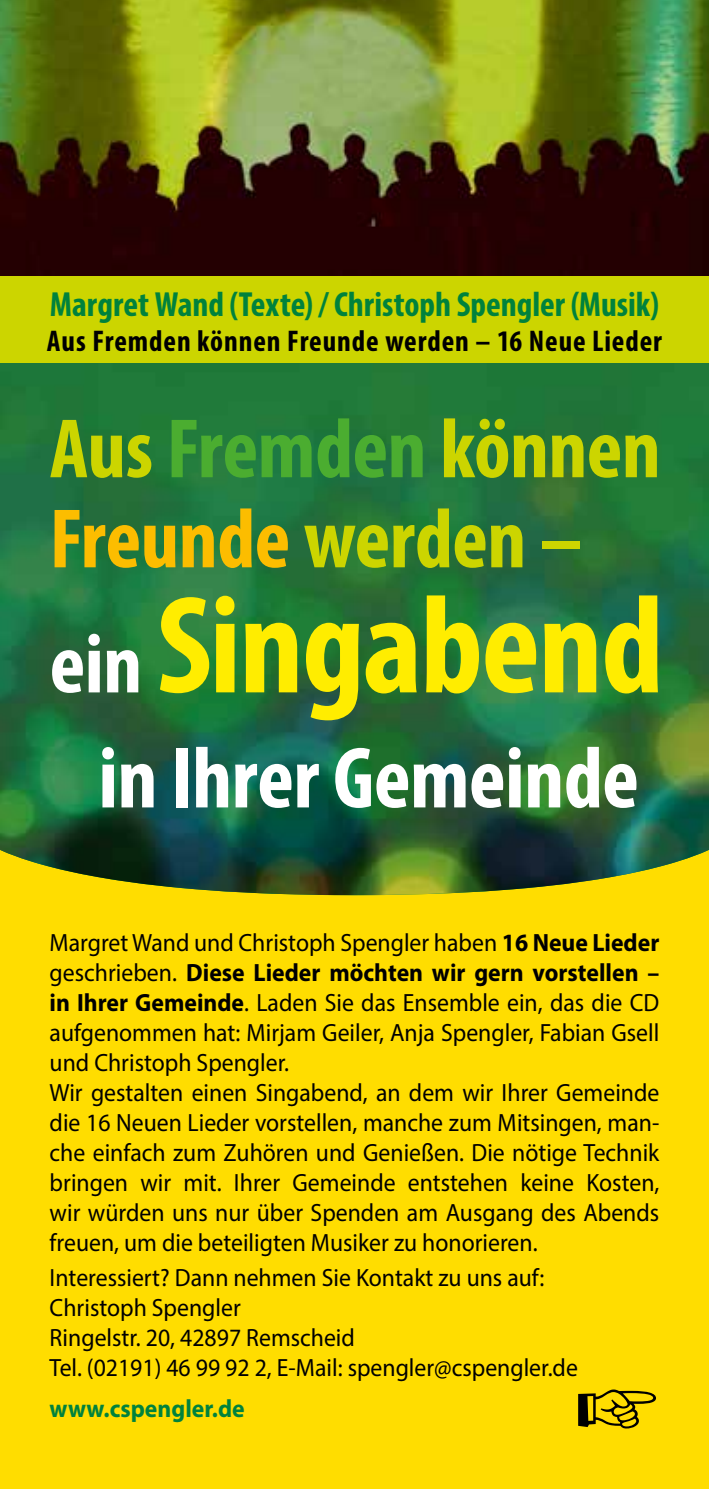
<style>
.page{position:relative;width:709px;height:1489px;background:#fff}
.page>*{position:absolute;margin:0;border:0;box-sizing:border-box;transform-origin:0 0}
.t1{font:700 condensed 140px "Myriad Pro";letter-spacing:-.01em;color:#ffed00}
.t2{font:700 condensed 87.5px "Myriad Pro";letter-spacing:-.005em;color:#fff}
.t3{font:700 condensed 85px/90px "Myriad Pro";letter-spacing:-.005em;color:#ccd500}
.t4{font:700 condensed 35px "Myriad Pro";color:#00823c}
.t5{font:700 condensed 30px "Myriad Pro";letter-spacing:.03em;color:#000}
.t6{font:25px/30px "Myriad Pro";color:#000;scale:.95 1}
.t7{font:700 25px "Myriad Pro";color:#00823c;scale:.95 1}
.s1{color:#4bad30}
.s2{color:#fcbd00}
.s3{font-size:85px;color:#fff}
.s4{font-weight:700}
</style>
<div class="page">
<div style="left:0;top:585px;width:709px;height:903px;background:#fd0"></div>
<img style="left:0;top:363px;width:709px;height:532px">
<img style="left:0;top:0;width:709px;height:276px">
<div style="left:0;top:276px;width:709px;height:87px;background:#ccd500"></div>
<h3 class="t4" style="left:50px;top:282px;width:610px">Margret Wand (Texte) / Christoph Spengler (Musik)</h3>
<p class="t5" style="left:47px;top:322px;width:616px">Aus Fremden können Freunde werden – 16 Neue Lieder</p>
<h3 class="t3" style="left:50px;top:402px;width:612px">Aus <span class="s1">Fremden</span> können<br><span class="s2">Freunde</span> werden –</h3>
<h1 class="t1" style="left:50px;top:558px;width:615px"><span class="s3">ein</span> Singabend</h1>
<h2 class="t2" style="left:98px;top:723px;width:542px">in Ihrer Gemeinde</h2>
<p class="t6" style="left:50px;top:927px;width:643px">Margret Wand und Christoph Spengler haben <span class="s4">16 Neue Lieder </span>geschrieben. <span class="s4">Diese Lieder möchten wir gern vorstellen – in Ihrer Gemeinde</span>. Laden Sie das Ensemble ein, das die CD aufgenommen hat: Mirjam Geiler, Anja Spengler, Fabian Gsell und Christoph Spengler.<br>Wir gestalten einen Singabend, an dem wir Ihrer Gemeinde die 16 Neuen Lieder vorstellen, manche zum Mitsingen, man&shy;che einfach zum Zuhören und Genießen. Die nötige Technik bringen wir mit. Ihrer Gemeinde entstehen keine Kosten, wir würden uns nur über Spenden am Ausgang des Abends freuen, um die beteiligten Musiker zu honorieren.</p>
<p class="t6" style="left:50px;top:1262px;width:557px">Interessiert? Dann nehmen Sie Kontakt zu uns auf:<br>Christoph Spengler<br>Ringelstr. 20, 42897 Remscheid<br>Tel. (02191) 46 99 92 2, E-Mail: spengler@cspengler.de</p>
<p class="t7" style="left:50px;top:1392px;width:207px">www.cspengler.de</p>
</div>
